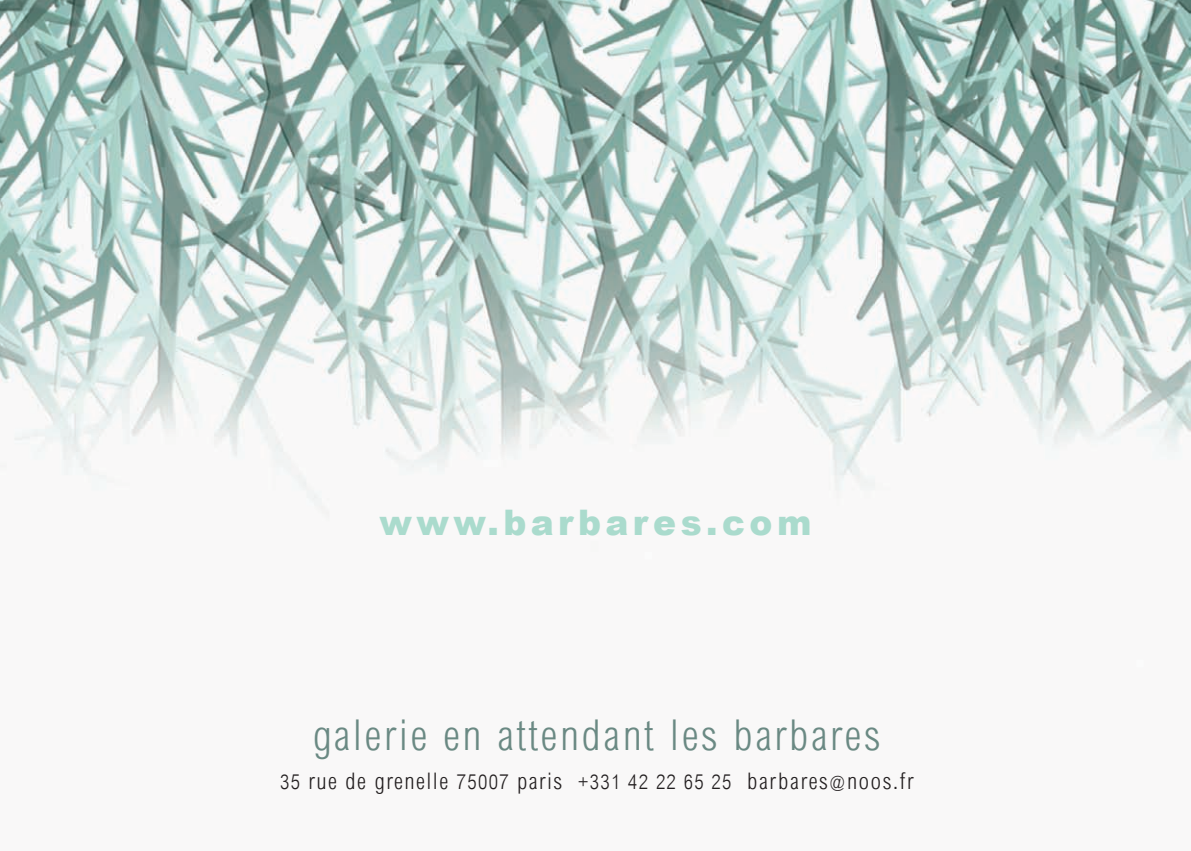
<style>
.page{position:relative;width:1191px;height:851px;background:#fff}
.page>*{position:absolute;margin:0;border:0;box-sizing:border-box;transform-origin:0 0}
.t1{font:300 condensed 42.4px "Arial";letter-spacing:.065em;color:#6a8983}
.t2{font:900 35.2px "Arial";letter-spacing:.13em;color:#aadbcd}
.t3{font:300 condensed 22.8px "Arial";letter-spacing:.065em;color:#231f20}
.s1{font-size:20.8px}
.s2{font-size:18px}
</style>
<div class="page">
<img style="left:0;top:0;width:1191px;height:519px">
<h2 class="t2" style="left:379px;top:496px;width:433px">www.barbares.com</h2>
<h1 class="t1" style="left:313px;top:712px;width:568px">galerie en attendant les barbares</h1>
<p class="t3" style="left:280px;top:768px;width:635px"><span class="s1">35</span> rue de grenelle <span class="s1">75007</span> paris +<span class="s1">331 42 22 65 25</span> barbares<span class="s2">@</span>noos.fr</p>
</div>
